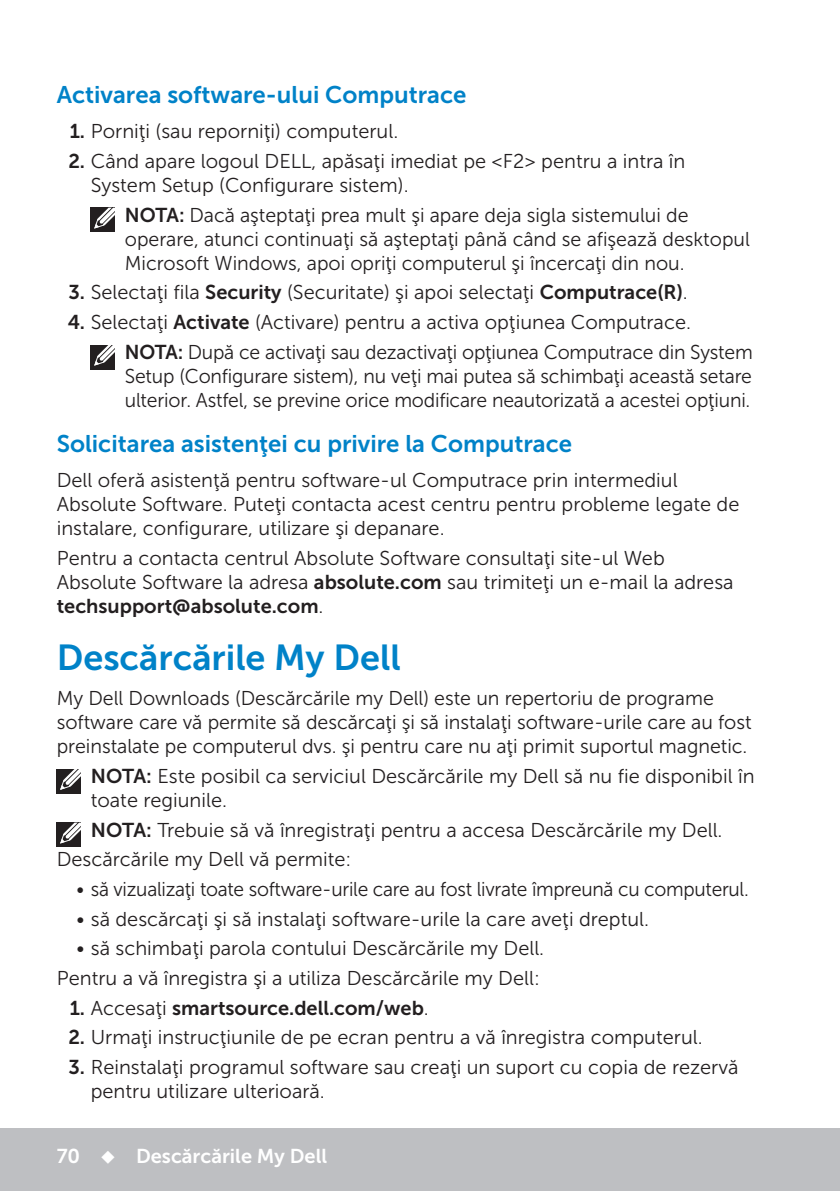
<style>
.page{position:relative;width:840px;height:1191px;background:#fff}
.page>*{position:absolute;margin:0;border:0;box-sizing:border-box;transform-origin:0 0}
.t1{font:36px "Museo Sans For Dell 700";color:#0082c8}
.t2{font:24px "Museo Sans For Dell 700";color:#0082c8}
.t3{font:20px/24px "Museo Sans For Dell 300";color:#231f20}
.t4{font:20px "Museo Sans For Dell 300";color:#231f20;scale:.96 1}
.t5{font:20px "Museo Sans For Dell 700";color:#231f20}
.t6{font:20px "Museo Sans For Dell 700";color:#fff}
.s1{font-family:"Museo Sans For Dell 700"}
.s2{font-family:"Museo Sans For Dell 300"}
</style>
<div class="page">
<div style="left:0;top:1128px;width:839px;height:63px;background:#bebfc2"></div>
<div style="left:91px;top:208px;width:24px;height:24px;background:#231f20"></div>
<svg style="left:94px;top:208px;width:21px;height:21px"></svg>
<div style="left:91px;top:345px;width:24px;height:24px;background:#231f20"></div>
<svg style="left:94px;top:345px;width:21px;height:21px"></svg>
<div style="left:57px;top:769px;width:24px;height:24px;background:#231f20"></div>
<svg style="left:60px;top:769px;width:21px;height:21px"></svg>
<div style="left:57px;top:822px;width:24px;height:25px;background:#231f20"></div>
<svg style="left:60px;top:822px;width:21px;height:22px"></svg>
<p class="t2" style="left:57px;top:81px;width:411px">Activarea software-ului Computrace</p>
<p class="t3" style="left:70px;top:120px;width:330px"><span class="s1">1.</span> Porniţi (sau reporniţi) computerul.</p>
<p class="t3" style="left:91px;top:149px;width:596px;text-indent:-22px"><span class="s1">2.</span> Când apare logoul DELL, apăsaţi imediat pe &lt;F2&gt; pentru a intra în<br>System Setup (Configurare sistem).</p>
<p class="t3" style="left:125px;top:203px;width:626px"><span class="s1">NOTA:</span> Dacă aşteptaţi prea mult şi apare deja sigla sistemului de operare, atunci continuaţi să aşteptaţi până când se afişează desktopul<br>Microsoft Windows, apoi opriţi computerul şi încercaţi din nou.</p>
<p class="t3" style="left:69px;top:281px;width:620px"><span class="s1">3.</span> Selectaţi fila <span class="s1">Security</span> (Securitate) şi apoi selectaţi <span class="s1">Computrace(R)</span>.</p>
<p class="t3" style="left:125px;top:308px;width:629px;line-height:29.6px;text-indent:-57px"><span class="s1">4.</span> Selectaţi <span class="s1">Activate</span> (Activare) pentru a activa opţiunea Computrace.<br><span class="s1">NOTA:</span> După ce activaţi sau dezactivaţi opţiunea Computrace din System</p>
<p class="t3" style="left:125px;top:364px;width:628px">Setup (Configurare sistem), nu veţi mai putea să schimbaţi această setare ulterior. Astfel, se previne orice modificare neautorizată a acestei opţiuni.</p>
<p class="t2" style="left:57px;top:430px;width:516px">Solicitarea asistenţei cu privire la Computrace</p>
<p class="t3" style="left:57px;top:468px;width:683px">Dell oferă asistenţă pentru software-ul Computrace prin intermediul<br>Absolute Software. Puteţi contacta acest centru pentru probleme legate de instalare, configurare, utilizare şi depanare.</p>
<p class="t3" style="left:57px;top:546px;width:678px">Pentru a contacta centrul Absolute Software consultaţi site-ul Web<br>Absolute Software la adresa <span class="s1">absolute.com</span> sau trimiteţi un e-mail la adresa</p>
<p class="t5" style="left:57px;top:595px;width:268px">techsupport@absolute.com<span class="s2">.</span></p>
<h1 class="t1" style="left:57px;top:637px;width:345px">Descărcările My Dell</h1>
<p class="t3" style="left:57px;top:686px;width:696px">My Dell Downloads (Descărcările my Dell) este un repertoriu de programe software care vă permite să descărcaţi şi să instalaţi software-urile care au fost preinstalate pe computerul dvs. şi pentru care nu aţi primit suportul magnetic.</p>
<p class="t3" style="left:91px;top:764px;width:665px"><span class="s1">NOTA:</span> Este posibil ca serviciul Descărcările my Dell să nu fie disponibil în toate regiunile.</p>
<p class="t3" style="left:57px;top:815px;width:667px;line-height:29.6px;text-indent:34px"><span class="s1">NOTA:</span> Trebuie să vă înregistraţi pentru a accesa Descărcările my Dell.<br>Descărcările my Dell vă permite:</p>
<p class="t4" style="left:77px;top:878px;width:701px">• să vizualizaţi toate software-urile care au fost livrate împreună cu computerul.</p>
<p class="t3" style="left:77px;top:907px;width:573px">• să descărcaţi şi să instalaţi software-urile la care aveţi dreptul.</p>
<p class="t3" style="left:57px;top:934px;width:488px;line-height:29.6px;text-align:right">• să schimbaţi parola contului Descărcările my Dell.<br>Pentru a vă înregistra şi a utiliza Descărcările my Dell:</p>
<p class="t5" style="left:70px;top:996px;width:360px">1. <span class="s2">Accesaţi</span> smartsource.dell.com/web<span class="s2">.</span></p>
<p class="t3" style="left:68px;top:1025px;width:635px"><span class="s1">2.</span> Urmaţi instrucţiunile de pe ecran pentru a vă înregistra computerul.</p>
<p class="t3" style="left:91px;top:1055px;width:649px;text-indent:-22px"><span class="s1">3.</span> Reinstalaţi programul software sau creaţi un suport cu copia de rezervă pentru utilizare ulterioară.</p>
<p class="t6" style="left:57px;top:1144px;width:272px">70 ◆ Descărcările My Dell</p>
</div>
